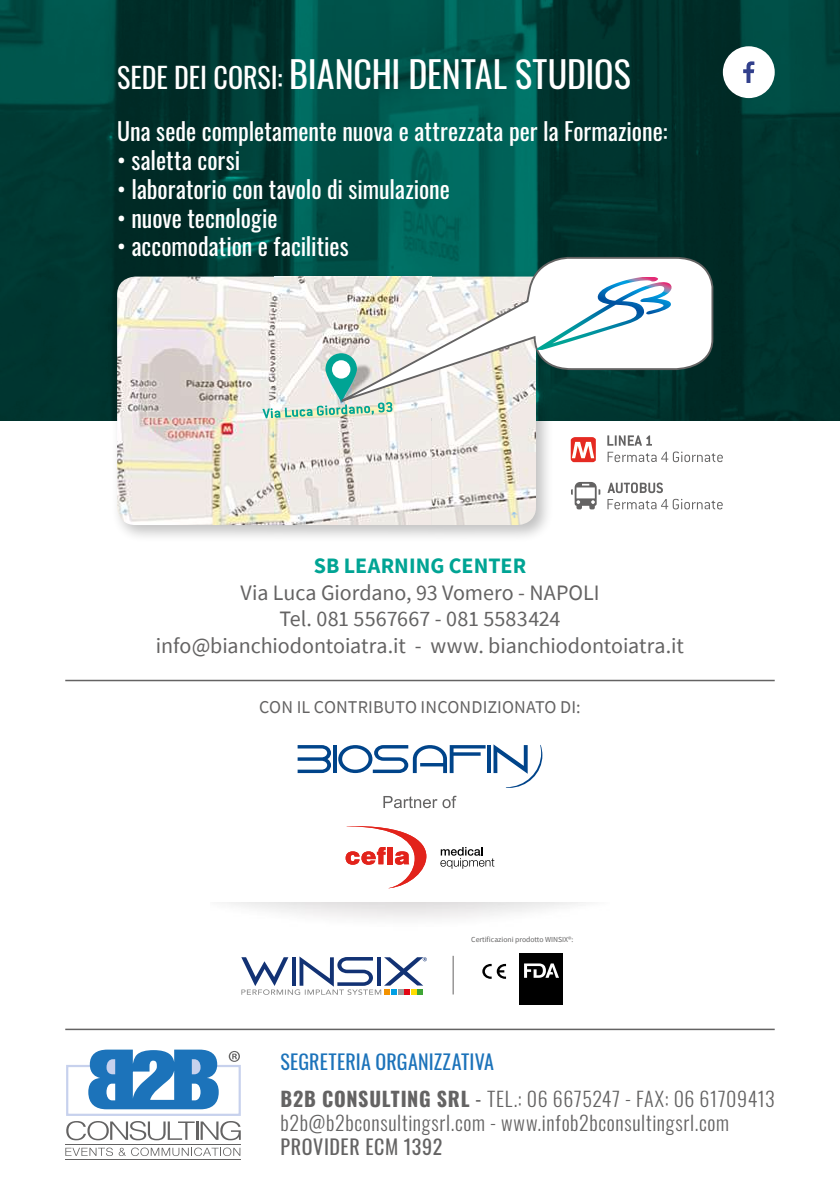
<style>
.page{position:relative;width:840px;height:1191px;background:#fff}
.page>*{position:absolute;margin:0;border:0;box-sizing:border-box;transform-origin:0 0}
.t1{font:36px "Oswald";letter-spacing:-.005em;color:#fff}
.t2{font:24px "Oswald";color:#fff}
.t3{font:22px/26.4px "Source Sans Pro";letter-spacing:-.005em;color:#646363;text-align:center}
.t4{font:700 22px "Source Sans Pro";color:#00a494}
.t5{font:300 20px/36.6px "Oswald";letter-spacing:.03em;color:#646363}
.t6{font:20px "Oswald";letter-spacing:.03em;color:#646363}
.t7{font:18px "Source Sans Pro";letter-spacing:.005em;color:#646363}
.t8{font:7.6px "Source Sans Pro";color:#646363}
.s1{font-size:28px}
.s2{font-weight:400;color:#1c73ba}
.s3{font-weight:700}
.s4{font-weight:400}
</style>
<div class="page">
<img style="left:0;top:0;width:839px;height:421px">
<div style="left:110px;top:270px;width:443px;height:273px;background:#000;opacity:.25"></div>
<img style="left:117px;top:276px;width:418px;height:249px">
<svg style="left:262px;top:402px;width:130px;height:16px;background:#b7dbc5"></svg>
<svg style="left:322px;top:256px;width:392px;height:153px"></svg>
<svg style="left:607px;top:499px;width:115px;height:10px"></svg>
<svg style="left:607px;top:482px;width:55px;height:11px"></svg>
<svg style="left:571px;top:482px;width:29px;height:28px"></svg>
<svg style="left:607px;top:435px;width:115px;height:27px"></svg>
<img style="left:570px;top:437px;width:25px;height:25px">
<svg style="left:536px;top:277px;width:138px;height:73px"></svg>
<hr style="left:65px;top:680px;width:709px;height:1px;background:#646363">
<hr style="left:65px;top:1028px;width:709px;height:2px;background:#646363">
<svg style="left:66px;top:1049px;width:175px;height:91px"></svg>
<hr style="left:65px;top:1144px;width:175px;height:1px;background:#646363">
<hr style="left:65px;top:1159px;width:175px;height:1px;background:#646363">
<svg style="left:65px;top:1147px;width:48px;height:9px"></svg>
<svg style="left:119px;top:1147px;width:121px;height:9px"></svg>
<div style="left:722px;top:46px;width:52px;height:52px;background:#fff;border-radius:50%"></div>
<svg style="left:743px;top:61px;width:11px;height:22px"></svg>
<svg style="left:333px;top:745px;width:3px;height:28px"></svg>
<hr style="left:487px;top:745px;width:4px;height:28px;background:#00448a">
<svg style="left:493px;top:744px;width:49px;height:44px"></svg>
<svg style="left:297px;top:745px;width:34px;height:28px"></svg>
<svg style="left:338px;top:745px;width:147px;height:28px"></svg>
<svg style="left:345px;top:826px;width:81px;height:62px"></svg>
<svg style="left:440px;top:847px;width:54px;height:21px"></svg>
<svg style="left:383px;top:795px;width:73px;height:13px"></svg>
<svg style="left:241px;top:956px;width:185px;height:39px"></svg>
<hr style="left:452px;top:955px;width:1px;height:39px;background:#646363">
<svg style="left:482px;top:964px;width:23px;height:14px"></svg>
<div style="left:519px;top:953px;width:43px;height:52px;background:#000"></div>
<svg style="left:524px;top:963px;width:34px;height:14px"></svg>
<h1 class="t1" style="left:117px;top:43px;width:515px"><span class="s1">SEDE DEI CORSI:</span> BIANCHI DENTAL STUDIOS</h1>
<p class="t2" style="left:117px;top:110px;width:551px">Una sede completamente nuova e attrezzata per la Formazione:</p>
<p class="t2" style="left:117px;top:139px;width:124px">• saletta corsi</p>
<p class="t2" style="left:117px;top:168px;width:334px">• laboratorio con tavolo di simulazione</p>
<p class="t2" style="left:117px;top:196px;width:162px">• nuove tecnologie</p>
<p class="t2" style="left:117px;top:225px;width:233px">• accomodation e facilities</p>
<p class="t4" style="left:313px;top:551px;width:214px">SB LEARNING CENTER</p>
<p class="t3" style="left:156px;top:579px;width:529px">Via Luca Giordano, 93 Vomero - NAPOLI<br>Tel. 081 5567667 - 081 5583424 info@bianchiodontoiatra.it - www. bianchiodontoiatra.it</p>
<p class="t7" style="left:259px;top:696px;width:323px">CON IL CONTRIBUTO INCONDIZIONATO DI:</p>
<p class="t8" style="left:471px;top:934px;width:104px">Certificazioni prodotto WINSIX®:</p>
<p class="t5" style="left:280px;top:1041px;width:495px"><span class="s2">SEGRETERIA ORGANIZZATIVA<br></span><span class="s3">B2B CONSULTING SRL</span> <span class="s4">-</span> TEL.: 06 6675247 - FAX: 06 61709413</p>
<p class="t5" style="left:280px;top:1102px;width:450px">b2b@b2bconsultingsrl.com - www.infob2bconsultingsrl.com</p>
<p class="t6" style="left:280px;top:1128px;width:163px">PROVIDER ECM 1392</p>
</div>
